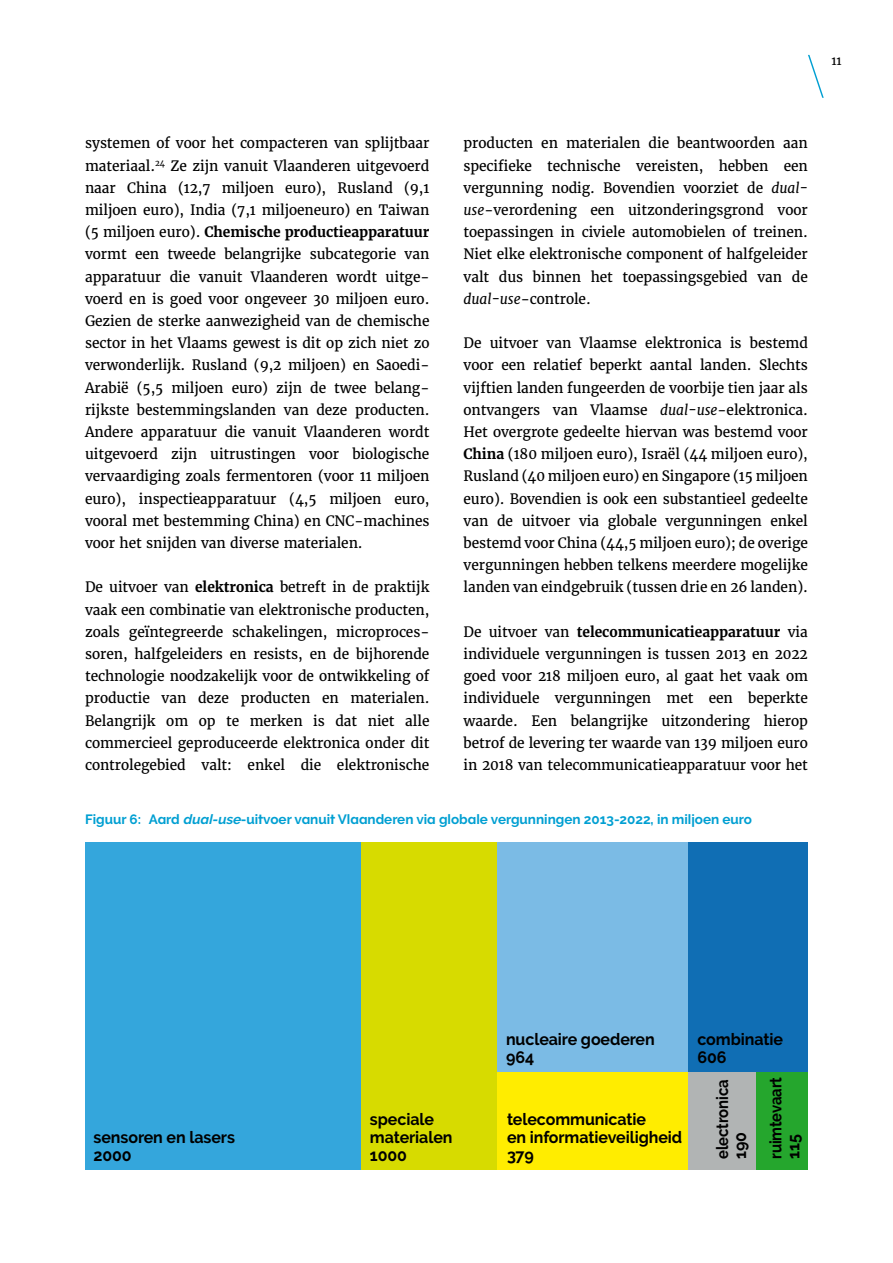
<style>
.page{position:relative;width:893px;height:1263px;background:#fff}
.page>*{position:absolute;margin:0;border:0;box-sizing:border-box;transform-origin:0 0}
._02_-_Body_grafiek{font:700 16.5px "Raleway";letter-spacing:-.005em;color:#000}
._02_-_Body_grafiek-2{font:700 16.5px "Raleway";letter-spacing:-.005em;color:#000;scale:.9 1}
._02_-_Body{font:14.25px/22.2px "Merriweather";letter-spacing:-.005em;color:#000;text-align:justify}
._01_-_Titel_tabel{font:700 13.5px "Raleway";color:#009fd2}
.t1{font:12px "Merriweather";color:#000}
.s1{font-weight:700}
.s2{font-style:italic}
</style>
<div class="page">
<svg style="left:808px;top:54px;width:16px;height:44px"></svg>
<div style="left:85px;top:842px;width:276px;height:327px;background:#34a6dc"></div>
<div style="left:361px;top:842px;width:136px;height:327px;background:#d7db00"></div>
<div style="left:497px;top:842px;width:192px;height:229px;background:#7bbbe5"></div>
<div style="left:689px;top:842px;width:119px;height:229px;background:#106eb4"></div>
<div style="left:497px;top:1071px;width:192px;height:98px;background:#ffed00"></div>
<div style="left:689px;top:1071px;width:68px;height:98px;background:#b1b4b4"></div>
<div style="left:757px;top:1071px;width:51px;height:98px;background:#25a62d"></div>
<p class="t1" style="left:831px;top:53px;width:12px">11</p>
<p class="_02_-_Body" style="left:85px;top:132px;width:346px">systemen of voor het compacteren van splijtbaar materiaal.<sup>24</sup> Ze zijn vanuit Vlaanderen uitgevoerd naar China (12,7 miljoen euro), Rusland (9,1 miljoen euro), India (7,1 miljoeneuro) en Taiwan (5 miljoen euro). <span class="s1">Chemische productieapparatuur </span>vormt een tweede belangrijke subcategorie van apparatuur die vanuit Vlaanderen wordt uitge&shy;voerd en is goed voor ongeveer 30 miljoen euro.<br>Gezien de sterke aanwezigheid van de chemische sector in het Vlaams gewest is dit op zich niet zo verwonderlijk. Rusland (9,2 miljoen) en Saoedi-Arabië (5,5 miljoen euro) zijn de twee belang&shy;rijkste bestemmingslanden van deze producten.<br>Andere apparatuur die vanuit Vlaanderen wordt uitgevoerd zijn uitrustingen voor biologische vervaardiging zoals fermentoren (voor 11 miljoen euro), inspectieapparatuur (4,5 miljoen euro, vooral met bestemming China) en CNC-machines voor het snijden van diverse materialen.</p>
<p class="_02_-_Body" style="left:85px;top:576px;width:346px">De uitvoer van <span class="s1">elektronica</span> betreft in de praktijk vaak een combinatie van elektronische producten, zoals geïntegreerde schakelingen, microproces&shy;soren, halfgeleiders en resists, en de bijhorende technologie noodzakelijk voor de ontwikkeling of productie van deze producten en materialen.<br>Belangrijk om op te merken is dat niet alle commercieel geproduceerde elektronica onder dit controlegebied valt: enkel die elektronische</p>
<p class="_02_-_Body" style="left:463px;top:132px;width:346px">producten en materialen die beantwoorden aan specifieke technische vereisten, hebben een vergunning nodig. Bovendien voorziet de <span class="s2">dual&shy;use</span>-verordening een uitzonderingsgrond voor toepassingen in civiele automobielen of treinen.<br>Niet elke elektronische component of halfgeleider valt dus binnen het toepassingsgebied van de <span class="s2">dual-use</span>-controle.</p>
<p class="_02_-_Body" style="left:463px;top:332px;width:346px">De uitvoer van Vlaamse elektronica is bestemd voor een relatief beperkt aantal landen. Slechts vijftien landen fungeerden de voorbije tien jaar als ontvangers van Vlaamse <span class="s2">dual-use</span>-elektronica.<br>Het overgrote gedeelte hiervan was bestemd voor <span class="s1">China</span> (180 miljoen euro), Israël (44 miljoen euro), Rusland (40 miljoen euro) en Singapore (15 miljoen euro). Bovendien is ook een substantieel gedeelte van de uitvoer via globale vergunningen enkel bestemd voor China (44,5 miljoen euro); de overige vergunningen hebben telkens meerdere mogelijke landen van eindgebruik (tussen drie en 26 landen).</p>
<p class="_02_-_Body" style="left:463px;top:621px;width:346px">De uitvoer van <span class="s1">telecommunicatieapparatuur</span> via individuele vergunningen is tussen 2013 en 2022 goed voor 218 miljoen euro, al gaat het vaak om individuele vergunningen met een beperkte waarde. Een belangrijke uitzondering hierop betrof de levering ter waarde van 139 miljoen euro in 2018 van telecommunicatieapparatuur voor het</p>
<p class="_01_-_Titel_tabel" style="left:85px;top:811px;width:668px">Figuur 6: Aard <span class="s2">dual-use</span>-uitvoer vanuit Vlaanderen via globale vergunningen 2013-2022, in miljoen euro</p>
<p class="_02_-_Body_grafiek" style="left:94px;top:1128px;width:143px">sensoren en lasers</p>
<p class="_02_-_Body_grafiek" style="left:94px;top:1146px;width:40px">2000</p>
<p class="_02_-_Body_grafiek" style="left:370px;top:1110px;width:66px">speciale</p>
<p class="_02_-_Body_grafiek" style="left:370px;top:1128px;width:84px">materialen</p>
<p class="_02_-_Body_grafiek" style="left:370px;top:1146px;width:39px">1000</p>
<p class="_02_-_Body_grafiek" style="left:506px;top:1030px;width:150px">nucleaire goederen</p>
<p class="_02_-_Body_grafiek" style="left:506px;top:1048px;width:30px">964</p>
<p class="_02_-_Body_grafiek" style="left:507px;top:1110px;width:141px">telecommunicatie</p>
<p class="_02_-_Body_grafiek" style="left:507px;top:1128px;width:177px">en informatieveiligheid</p>
<p class="_02_-_Body_grafiek" style="left:507px;top:1146px;width:28px">379</p>
<p class="_02_-_Body_grafiek" style="left:697px;top:1030px;width:87px">combinatie</p>
<p class="_02_-_Body_grafiek" style="left:697px;top:1048px;width:31px">606</p>
<p class="_02_-_Body_grafiek-2" style="left:713px;top:1159px;width:89px;rotate:-90deg">electronica</p>
<p class="_02_-_Body_grafiek-2" style="left:766px;top:1159px;width:92px;rotate:-90deg">ruimtevaart</p>
<p class="_02_-_Body_grafiek" style="left:731px;top:1159px;width:29px;rotate:-90deg">190</p>
<p class="_02_-_Body_grafiek" style="left:784px;top:1159px;width:26px;rotate:-90deg">115</p>
</div>
